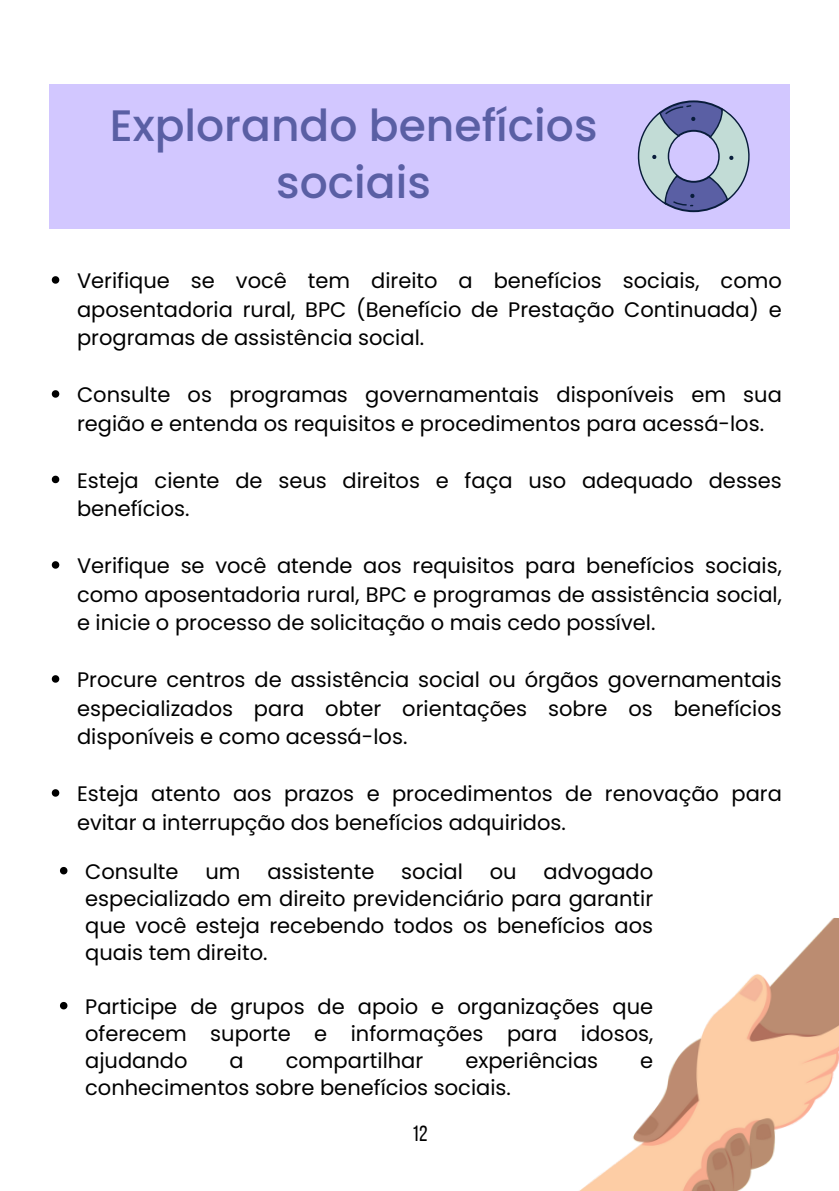
<style>
.page{position:relative;width:839px;height:1191px;background:#fff}
.page>*{position:absolute;margin:0;border:0;box-sizing:border-box;transform-origin:0 0}
.t1{font:500 44px/57px "Poppins";color:#5a5fa4;text-align:center}
.t2{font:22px "Bebas Neue";color:#000}
.t3{font:21px/28.4px "Poppins";color:#000;text-align:justify}
</style>
<div class="page">
<div style="left:49px;top:84px;width:741px;height:145px;background:#d2c7ff"></div>
<img style="left:579px;top:918px;width:259px;height:273px">
<svg style="left:637px;top:100px;width:113px;height:112px"></svg>
<svg style="left:52px;top:276px;width:7px;height:8px"></svg>
<svg style="left:52px;top:390px;width:7px;height:8px"></svg>
<svg style="left:52px;top:476px;width:7px;height:7px"></svg>
<svg style="left:52px;top:561px;width:7px;height:8px"></svg>
<svg style="left:52px;top:675px;width:7px;height:8px"></svg>
<svg style="left:52px;top:789px;width:7px;height:8px"></svg>
<svg style="left:60px;top:867px;width:7px;height:7px"></svg>
<svg style="left:60px;top:1002px;width:7px;height:7px"></svg>
<h1 class="t1" style="left:110px;top:97px;width:489px">Explorando benefícios sociais</h1>
<p class="t3" style="left:77px;top:267px;width:706px">Verifique se você tem direito a benefícios sociais, como aposentadoria rural, BPC (Benefício de Prestação Continuada) e programas de assistência social.</p>
<p class="t3" style="left:77px;top:381px;width:706px">Consulte os programas governamentais disponíveis em sua região e entenda os requisitos e procedimentos para acessá-los.</p>
<p class="t3" style="left:77px;top:466px;width:706px">Esteja ciente de seus direitos e faça uso adequado desses benefícios.</p>
<p class="t3" style="left:77px;top:552px;width:706px">Verifique se você atende aos requisitos para benefícios sociais, como aposentadoria rural, BPC e programas de assistência social, e inicie o processo de solicitação o mais cedo possível.</p>
<p class="t3" style="left:77px;top:666px;width:706px">Procure centros de assistência social ou órgãos governamentais especializados para obter orientações sobre os benefícios disponíveis e como acessá-los.</p>
<p class="t3" style="left:77px;top:780px;width:706px">Esteja atento aos prazos e procedimentos de renovação para evitar a interrupção dos benefícios adquiridos.</p>
<p class="t3" style="left:85px;top:857px;width:95px">Consulte</p>
<p class="t3" style="left:205px;top:857px;width:37px">um</p>
<p class="t3" style="left:267px;top:857px;width:109px">assistente</p>
<p class="t3" style="left:401px;top:857px;width:63px">social</p>
<p class="t3" style="left:490px;top:857px;width:28px">ou</p>
<p class="t3" style="left:85px;top:858px;width:569px;line-height:27px;text-indent:458px">advogado especializado em direito previdenciário para garantir que você esteja recebendo todos os benefícios aos quais tem direito.</p>
<p class="t3" style="left:85px;top:993px;width:569px;line-height:27px">Participe de grupos de apoio e organizações que oferecem suporte e informações para idosos, ajudando</p>
<p class="t3" style="left:229px;top:1046px;width:16px">a</p>
<p class="t3" style="left:286px;top:1046px;width:139px">compartilhar</p>
<p class="t3" style="left:465px;top:1046px;width:134px">experiências</p>
<p class="t3" style="left:640px;top:1046px;width:15px">e</p>
<p class="t3" style="left:85px;top:1073px;width:427px">conhecimentos sobre benefícios sociais.</p>
<p class="t2" style="left:412px;top:1124px;width:17px">12</p>
</div>
